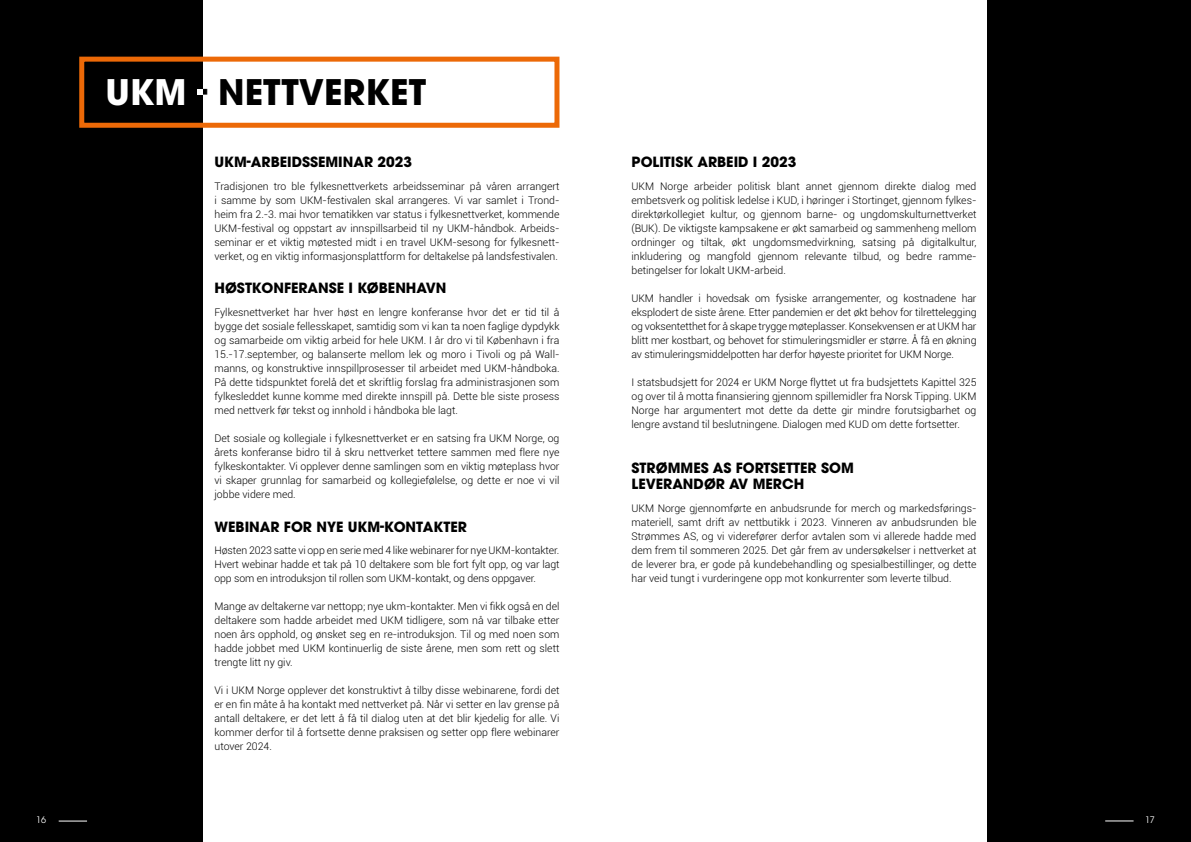
<style>
.page{position:relative;width:1191px;height:842px;background:#fff}
.page>*{position:absolute;margin:0;border:0;box-sizing:border-box;transform-origin:0 0}
.t1{font:700 35px "ITC Avant Garde Pro";color:#000}
.t2{font:700 14px/16.8px "ITC Avant Garde Pro";color:#000}
.t3{font:300 10.5px/14px "Roboto";color:#000;text-align:justify}
.t4{font:9px "ITC Avant Garde Pro";color:#fff}
.s1{color:#fff}
</style>
<div class="page">
<div style="left:0;top:0;width:202px;height:842px;background:#000"></div>
<div style="left:987px;top:0;width:204px;height:842px;background:#000"></div>
<svg style="left:59px;top:821px;width:28px;height:1px"></svg>
<svg style="left:1105px;top:820px;width:28px;height:1px"></svg>
<div style="left:79px;top:57px;width:480px;height:71px;border:5px solid #ec6907"></div>
<svg style="left:197px;top:89px;width:5px;height:6px"></svg>
<h1 class="t1" style="left:105px;top:69px;width:322px"><span class="s1">UKM</span> - NETTVERKET</h1>
<h2 class="t2" style="left:214px;top:154px;width:199px">UKM-ARBEIDSSEMINAR 2023</h2>
<p class="t3" style="left:214px;top:179px;width:346px">Tradisjonen tro ble fylkesnettverkets arbeidsseminar på våren arrangert i samme by som UKM-festivalen skal arrangeres. Vi var samlet i Trond&shy;heim fra 2.-3. mai hvor tematikken var status i fylkesnettverket, kommende UKM-festival og oppstart av innspillsarbeid til ny UKM-håndbok. Arbeids&shy;seminar er et viktig møtested midt i en travel UKM-sesong for fylkesnett&shy;verket, og en viktig informasjonsplattform for deltakelse på landsfestivalen.</p>
<h2 class="t2" style="left:214px;top:280px;width:233px">HØSTKONFERANSE I KØBENHAVN</h2>
<p class="t3" style="left:214px;top:305px;width:346px">Fylkesnettverket har hver høst en lengre konferanse hvor det er tid til å bygge det sosiale fellesskapet, samtidig som vi kan ta noen faglige dypdykk og samarbeide om viktig arbeid for hele UKM. I år dro vi til København i fra 15.-17.september, og balanserte mellom lek og moro i Tivoli og på Wall&shy;manns, og konstruktive innspillprosesser til arbeidet med UKM-håndboka.<br>På dette tidspunktet forelå det et skriftlig forslag fra administrasjonen som fylkesleddet kunne komme med direkte innspill på. Dette ble siste prosess med nettverk før tekst og innhold i håndboka ble lagt.</p>
<p class="t3" style="left:214px;top:431px;width:346px">Det sosiale og kollegiale i fylkesnettverket er en satsing fra UKM Norge, og årets konferanse bidro til å skru nettverket tettere sammen med flere nye fylkeskontakter. Vi opplever denne samlingen som en viktig møteplass hvor vi skaper grunnlag for samarbeid og kollegiefølelse, og dette er noe vi vil jobbe videre med.</p>
<h2 class="t2" style="left:214px;top:518px;width:254px">WEBINAR FOR NYE UKM-KONTAKTER</h2>
<p class="t3" style="left:214px;top:543px;width:346px">Høsten 2023 satte vi opp en serie med 4 like webinarer for nye UKM-kontakter.<br>Hvert webinar hadde et tak på 10 deltakere som ble fort fylt opp, og var lagt opp som en introduksjon til rollen som UKM-kontakt, og dens oppgaver.</p>
<p class="t3" style="left:214px;top:599px;width:346px">Mange av deltakerne var nettopp; nye ukm-kontakter. Men vi fikk også en del deltakere som hadde arbeidet med UKM tidligere, som nå var tilbake etter noen års opphold, og ønsket seg en re-introduksjon. Til og med noen som hadde jobbet med UKM kontinuerlig de siste årene, men som rett og slett trengte litt ny giv.</p>
<p class="t3" style="left:214px;top:683px;width:346px">Vi i UKM Norge opplever det konstruktivt å tilby disse webinarene, fordi det er en fin måte å ha kontakt med nettverket på. Når vi setter en lav grense på antall deltakere, er det lett å få til dialog uten at det blir kjedelig for alle. Vi kommer derfor til å fortsette denne praksisen og setter opp flere webinarer utover 2024.</p>
<h2 class="t2" style="left:631px;top:154px;width:166px">POLITISK ARBEID I 2023</h2>
<p class="t3" style="left:631px;top:179px;width:346px">UKM Norge arbeider politisk blant annet gjennom direkte dialog med embetsverk og politisk ledelse i KUD, i høringer i Stortinget, gjennom fylkes&shy;direktørkollegiet kultur, og gjennom barne- og ungdomskulturnettverket (BUK). De viktigste kampsakene er økt samarbeid og sammenheng mellom ordninger og tiltak, økt ungdomsmedvirkning, satsing på digitalkultur, inkludering og mangfold gjennom relevante tilbud, og bedre ramme&shy;betingelser for lokalt UKM-arbeid.</p>
<p class="t3" style="left:631px;top:291px;width:346px">UKM handler i hovedsak om fysiske arrangementer, og kostnadene har eksplodert de siste årene. Etter pandemien er det økt behov for tilrettelegging og voksentetthet for å skape trygge møteplasser. Konsekvensen er at UKM har blitt mer kostbart, og behovet for stimuleringsmidler er større. Å få en økning av stimuleringsmiddelpotten har derfor høyeste prioritet for UKM Norge.</p>
<p class="t3" style="left:631px;top:375px;width:346px">I statsbudsjett for 2024 er UKM Norge flyttet ut fra budsjettets Kapittel 325 og over til å motta finansiering gjennom spillemidler fra Norsk Tipping. UKM Norge har argumentert mot dette da dette gir mindre forutsigbarhet og lengre avstand til beslutningene. Dialogen med KUD om dette fortsetter.</p>
<h2 class="t2" style="left:631px;top:459px;width:224px">STRØMMES AS FORTSETTER SOM<br>LEVERANDØR AV MERCH</h2>
<p class="t3" style="left:631px;top:501px;width:346px">UKM Norge gjennomførte en anbudsrunde for merch og markedsførings&shy;materiell, samt drift av nettbutikk i 2023. Vinneren av anbudsrunden ble Strømmes AS, og vi viderefører derfor avtalen som vi allerede hadde med dem frem til sommeren 2025. Det går frem av undersøkelser i nettverket at de leverer bra, er gode på kundebehandling og spesialbestillinger, og dette har veid tungt i vurderingene opp mot konkurrenter som leverte tilbud.</p>
<p class="t4" style="left:36px;top:814px;width:11px">16</p>
<p class="t4" style="left:1145px;top:814px;width:11px">17</p>
</div>
